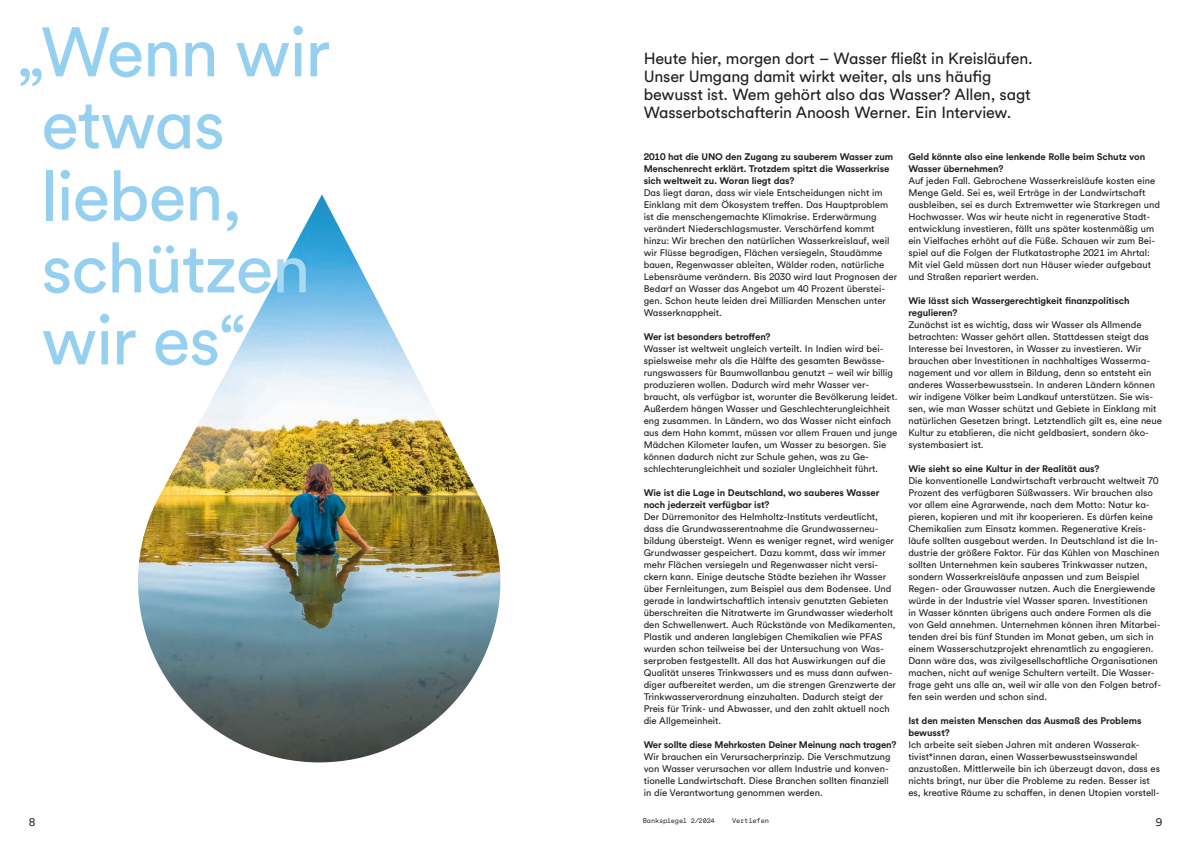
<style>
.page{position:relative;width:1191px;height:842px;background:#fff}
.page>*{position:absolute;margin:0;border:0;box-sizing:border-box;transform-origin:0 0}
.t1{font:69.2px/72px "GLS Circular";letter-spacing:-.02em;color:#95d0f1}
.t2{font:16px/18px "GLS Circular";letter-spacing:-.01em;color:#231f20}
.t3{font:12px "GLS Circular Mono";color:#231f20}
.t4{font:9.5px/12px "GLS Circular";color:#231f20}
.t5{font:700 9.5px/12px "GLS Circular";letter-spacing:-.01em;color:#231f20}
.t6{font:7px "GLS Circular Mono";letter-spacing:-.015em;color:#231f20}
.s1{color:#a9d8f3}
</style>
<div class="page">
<img style="left:138px;top:194px;width:362px;height:568px">
<h1 class="t1" style="left:41px;top:13px;width:291px;text-indent:-25px">„Wenn wir etwas lieben, schütze<span class="s1">n </span>wir es“</h1>
<h2 class="t2" style="left:643px;top:49px;width:390px">Heute hier, morgen dort – Wasser fließt in Kreisläufen.<br>Unser Umgang damit wirkt weiter, als uns häufig bewusst ist. Wem gehört also das Wasser? Allen, sagt Wasserbotschafterin Anoosh Werner. Ein Interview.</h2>
<p class="t5" style="left:643px;top:151px;width:251px">2010 hat die UNO den Zugang zu sauberem Wasser zum<br>Menschenrecht erklärt. Trotzdem spitzt die Wasserkrise sich weltweit zu. Woran liegt das?</p>
<p class="t4" style="left:643px;top:187px;width:255px">Das liegt daran, dass wir viele Entscheidungen nicht im Einklang mit dem Ökosystem treffen. Das Hauptproblem ist die menschengemachte Klimakrise. Erderwärmung verändert Niederschlagsmuster. Verschärfend kommt hinzu: Wir brechen den natürlichen Wasserkreislauf, weil wir Flüsse begradigen, Flächen versiegeln, Staudämme bauen, Regenwasser ableiten, Wälder roden, natürliche Lebensräume verändern. Bis 2030 wird laut Prognosen der Bedarf an Wasser das Angebot um 40 Prozent überstei&shy;gen. Schon heute leiden drei Milliarden Menschen unter Wasserknappheit.</p>
<p class="t5" style="left:643px;top:331px;width:128px">Wer ist besonders betroffen?</p>
<p class="t4" style="left:643px;top:343px;width:255px">Wasser ist weltweit ungleich verteilt. In Indien wird bei&shy;spielsweise mehr als die Hälfte des gesamten Bewässe&shy;rungswassers für Baumwollanbau genutzt – weil wir billig produzieren wollen. Dadurch wird mehr Wasser ver&shy;braucht, als verfügbar ist, worunter die Bevölkerung leidet.<br>Außerdem hängen Wasser und Geschlechterungleichheit eng zusammen. In Ländern, wo das Wasser nicht einfach aus dem Hahn kommt, müssen vor allem Frauen und junge Mädchen Kilometer laufen, um Wasser zu besorgen. Sie können dadurch nicht zur Schule gehen, was zu Ge&shy;schlechterungleichheit und sozialer Ungleichheit führt.</p>
<p class="t5" style="left:643px;top:487px;width:237px">Wie ist die Lage in Deutschland, wo sauberes Wasser noch jederzeit verfügbar ist?</p>
<p class="t4" style="left:643px;top:511px;width:254px">Der Dürremonitor des Helmholtz-Instituts verdeutlicht, dass die Grundwasserentnahme die Grundwasserneu&shy;bildung übersteigt. Wenn es weniger regnet, wird weniger Grundwasser gespeichert. Dazu kommt, dass wir immer mehr Flächen versiegeln und Regenwasser nicht versi&shy;ckern kann. Einige deutsche Städte beziehen ihr Wasser über Fernleitungen, zum Beispiel aus dem Bodensee. Und gerade in landwirtschaftlich intensiv genutzten Gebieten überschreiten die Nitratwerte im Grundwasser wiederholt den Schwellenwert. Auch Rückstände von Medikamenten, Plastik und anderen langlebigen Chemikalien wie PFAS wurden schon teilweise bei der Untersuchung von Was&shy;serproben festgestellt. All das hat Auswirkungen auf die Qualität unseres Trinkwassers und es muss dann aufwen&shy;diger aufbereitet werden, um die strengen Grenzwerte der Trinkwasserverordnung einzuhalten. Dadurch steigt der Preis für Trink- und Abwasser, und den zahlt aktuell noch die Allgemeinheit.</p>
<p class="t5" style="left:643px;top:739px;width:254px">Wer sollte diese Mehrkosten Deiner Meinung nach tragen?</p>
<p class="t4" style="left:643px;top:751px;width:248px">Wir brauchen ein Verursacherprinzip. Die Verschmutzung von Wasser verursachen vor allem Industrie und konven&shy;tionelle Landwirtschaft. Diese Branchen sollten finanziell in die Verantwortung genommen werden.</p>
<p class="t5" style="left:908px;top:151px;width:238px">Geld könnte also eine lenkende Rolle beim Schutz von<br>Wasser übernehmen?</p>
<p class="t4" style="left:908px;top:175px;width:253px">Auf jeden Fall. Gebrochene Wasserkreisläufe kosten eine Menge Geld. Sei es, weil Erträge in der Landwirtschaft ausbleiben, sei es durch Extremwetter wie Starkregen und Hochwasser. Was wir heute nicht in regenerative Stadt&shy;entwicklung investieren, fällt uns später kostenmäßig um ein Vielfaches erhöht auf die Füße. Schauen wir zum Bei&shy;spiel auf die Folgen der Flutkatastrophe 2021 im Ahrtal:<br>Mit viel Geld müssen dort nun Häuser wieder aufgebaut und Straßen repariert werden.</p>
<p class="t5" style="left:908px;top:295px;width:223px">Wie lässt sich Wassergerechtigkeit finanzpolitisch regulieren?</p>
<p class="t4" style="left:908px;top:319px;width:255px">Zunächst ist es wichtig, dass wir Wasser als Allmende betrachten: Wasser gehört allen. Stattdessen steigt das Interesse bei Investoren, in Wasser zu investieren. Wir brauchen aber Investitionen in nachhaltiges Wasserma&shy;nagement und vor allem in Bildung, denn so entsteht ein anderes Wasserbewusstsein. In anderen Ländern können wir indigene Völker beim Landkauf unterstützen. Sie wis&shy;sen, wie man Wasser schützt und Gebiete in Einklang mit natürlichen Gesetzen bringt. Letztendlich gilt es, eine neue Kultur zu etablieren, die nicht geldbasiert, sondern öko&shy;systembasiert ist.</p>
<p class="t5" style="left:908px;top:463px;width:193px">Wie sieht so eine Kultur in der Realität aus?</p>
<p class="t4" style="left:908px;top:474px;width:254px">Die konventionelle Landwirtschaft verbraucht weltweit 70<br>Prozent des verfügbaren Süßwassers. Wir brauchen also vor allem eine Agrarwende, nach dem Motto: Natur ka&shy;pieren, kopieren und mit ihr kooperieren. Es dürfen keine Chemikalien zum Einsatz kommen. Regenerative Kreis&shy;läufe sollten ausgebaut werden. In Deutschland ist die In&shy;dustrie der größere Faktor. Für das Kühlen von Maschinen sollten Unternehmen kein sauberes Trinkwasser nutzen, sondern Wasserkreisläufe anpassen und zum Beispiel Regen- oder Grauwasser nutzen. Auch die Energiewende würde in der Industrie viel Wasser sparen. Investitionen<br>in Wasser könnten übrigens auch andere Formen als die von Geld annehmen. Unternehmen können ihren Mitarbei&shy;tenden drei bis fünf Stunden im Monat geben, um sich in einem Wasserschutzprojekt ehrenamtlich zu engagieren.<br>Dann wäre das, was zivilgesellschaftliche Organisationen machen, nicht auf wenige Schultern verteilt. Die Wasser&shy;frage geht uns alle an, weil wir alle von den Folgen betrof&shy;fen sein werden und schon sind.</p>
<p class="t5" style="left:908px;top:714px;width:235px">Ist den meisten Menschen das Ausmaß des Problems bewusst?</p>
<p class="t4" style="left:908px;top:738px;width:253px">Ich arbeite seit sieben Jahren mit anderen Wasserak&shy;tivist*innen daran, einen Wasserbewusstseinswandel anzustoßen. Mittlerweile bin ich überzeugt davon, dass es nichts bringt, nur über die Probleme zu reden. Besser ist es, kreative Räume zu schaffen, in denen Utopien vorstell-</p>
<p class="t3" style="left:28px;top:814px;width:9px">8</p>
<p class="t6" style="left:642px;top:816px;width:74px">Bankspiegel 2/2024</p>
<p class="t6" style="left:732px;top:816px;width:39px">Vertiefen</p>
<p class="t3" style="left:1155px;top:814px;width:9px">9</p>
</div>
